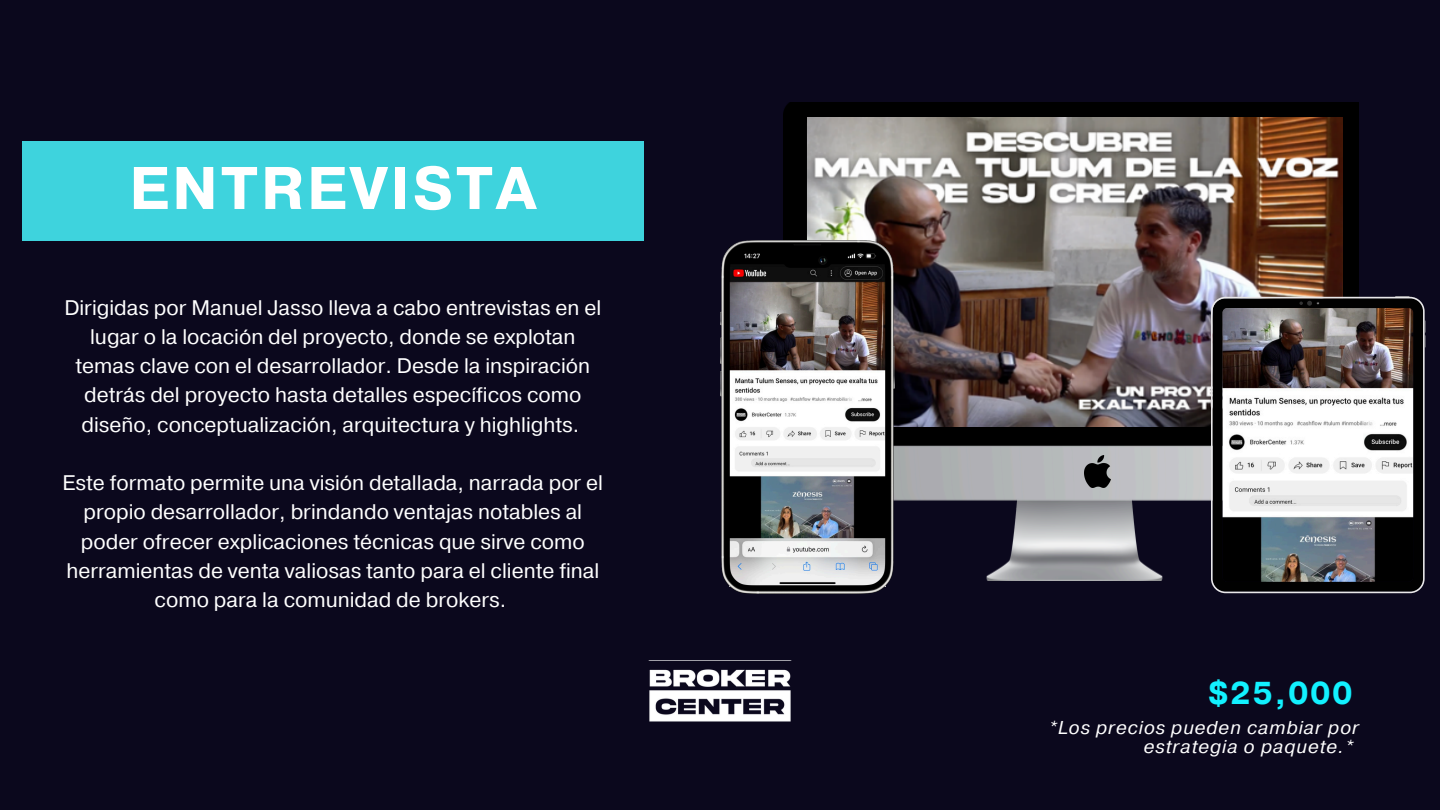
<style>
.page{position:relative;width:1440px;height:810px;background:#0b081d}
.page>*{position:absolute;margin:0;border:0;box-sizing:border-box;transform-origin:0 0}
.t1{font:700 60px "Pragmatica";letter-spacing:.05em;color:#fff}
.t2{font:700 31.5px "Pragmatica";color:#12f1ff}
.t3{font:21px/29.2px "Pragmatica";color:#fff;text-align:center}
.t4{font:italic 18.5px/18.8px "Pragmatica";letter-spacing:.05em;color:#fff;text-align:right}
</style>
<div class="page">
<div style="left:22px;top:141px;width:622px;height:100px;background:#3ed3dd"></div>
<img style="left:649px;top:669px;width:142px;height:53px">
<img style="left:783px;top:103px;width:576px;height:477px">
<img style="left:808px;top:117px;width:535px;height:309px">
<img style="left:1084px;top:455px;width:27px;height:32px">
<img style="left:720px;top:241px;width:175px;height:352px">
<svg style="left:1211px;top:297px;width:214px;height:296px;background:#272627"></svg>
<img style="left:1223px;top:308px;width:190px;height:274px;border-radius:5px">
<svg style="left:1299px;top:301px;width:20px;height:5px"></svg>
<svg style="left:1425px;top:320px;width:1px;height:28px"></svg>
<svg style="left:1395px;top:296px;width:15px;height:1px"></svg>
<p class="t1" style="left:129px;top:149px;width:408px">ENTREVISTA</p>
<p class="t3" style="left:64px;top:294px;width:538px">Dirigidas por Manuel Jasso lleva a cabo entrevistas en el lugar o la locación del proyecto, donde se explotan temas clave con el desarrollador. Desde la inspiración detrás del proyecto hasta detalles específicos como diseño, conceptualización, arquitectura y highlights.</p>
<p class="t3" style="left:63px;top:469px;width:542px">Este formato permite una visión detallada, narrada por el propio desarrollador, brindando ventajas notables al poder ofrecer explicaciones técnicas que sirve como herramientas de venta valiosas tanto para el cliente final como para la comunidad de brokers.</p>
<p class="t2" style="left:1208px;top:673px;width:146px">$25,000</p>
<h2 class="t4" style="left:1049px;top:719px;width:312px">*Los precios pueden cambiar por estrategia o paquete.*</h2>
</div>
